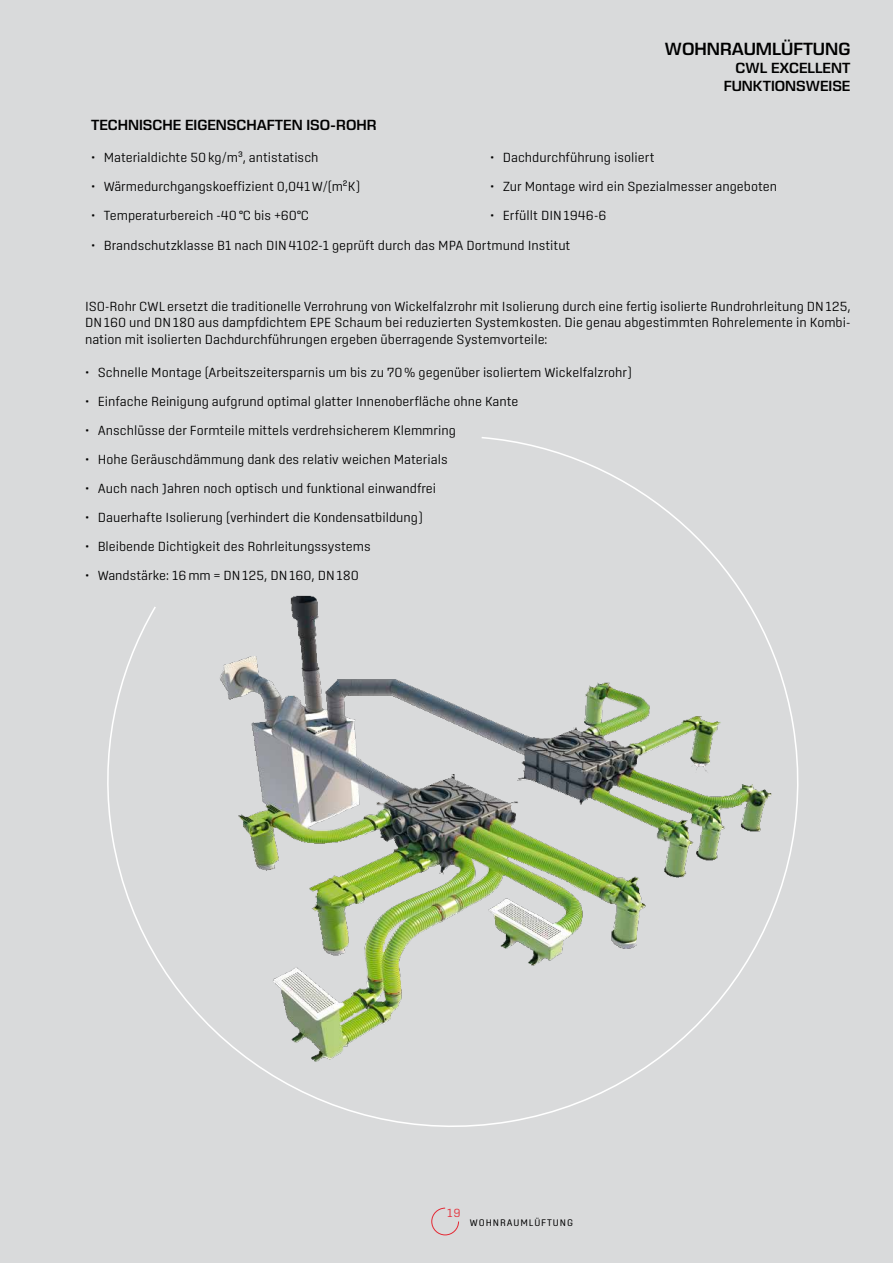
<style>
.page{position:relative;width:893px;height:1263px;background:#d9dadb}
.page>*{position:absolute;margin:0;border:0;box-sizing:border-box;transform-origin:0 0}
.t1{font:600 18px "Eurostile Next LT Pro";color:#000}
.t2{font:600 15px/18px "Eurostile Next LT Pro";color:#000;text-align:right}
.t3{font:300 13.5px/16.2px "Center";color:#000;text-align:justify}
.t4{font:300 12px "Center";color:#e42934}
.t5{font:9.75px "Center";letter-spacing:.095em;color:#000}
</style>
<div class="page">
<svg style="left:431px;top:1207px;width:28px;height:29px"></svg>
<svg style="left:107px;top:437px;width:692px;height:690px"></svg>
<img style="left:213px;top:594px;width:560px;height:470px">
<h1 class="t1" style="left:665px;top:39px;width:187px">WOHNRAUMLÜFTUNG</h1>
<p class="t2" style="left:724px;top:59px;width:128px">CWL EXCELLENT<br>FUNKTIONSWEISE</p>
<p class="t2" style="left:91px;top:116px;width:287px">TECHNISCHE EIGENSCHAFTEN ISO-ROHR</p>
<p class="t3" style="left:91px;top:149px;width:229px">• Materialdichte 50kg/m³, antistatisch</p>
<p class="t3" style="left:490px;top:149px;width:166px">• Dachdurchführung isoliert</p>
<p class="t3" style="left:91px;top:178px;width:271px">• Wärmedurchgangskoeffizient 0,041W/(m²K)</p>
<p class="t3" style="left:490px;top:178px;width:289px">• Zur Montage wird ein Spezialmesser angeboten</p>
<p class="t3" style="left:91px;top:208px;width:220px">• Temperaturbereich -40°C bis +60°C</p>
<p class="t3" style="left:490px;top:208px;width:118px">• Erfüllt DIN1946-6</p>
<p class="t3" style="left:91px;top:237px;width:481px">• Brandschutzklasse B1 nach DIN4102-1 geprüft durch das MPA Dortmund Institut</p>
<p class="t3" style="left:85px;top:298px;width:767px">ISO-Rohr CWL ersetzt die traditionelle Verrohrung von Wickelfalzrohr mit Isolierung durch eine fertig isolierte Rundrohrleitung DN125, DN160 und DN180 aus dampfdichtem EPE Schaum bei reduzierten Systemkosten. Die genau abgestimmten Rohrelemente in Kombi&shy;nation mit isolierten Dachdurchführungen ergeben überragende Systemvorteile:</p>
<p class="t3" style="left:85px;top:364px;width:548px">• Schnelle Montage (Arbeitszeitersparnis um bis zu 70% gegenüber isoliertem Wickelfalzrohr)</p>
<p class="t3" style="left:85px;top:393px;width:435px">• Einfache Reinigung aufgrund optimal glatter Innenoberfläche ohne Kante</p>
<p class="t3" style="left:85px;top:422px;width:372px">• Anschlüsse der Formteile mittels verdrehsicherem Klemmring</p>
<p class="t3" style="left:85px;top:451px;width:364px">• Hohe Geräuschdämmung dank des relativ weichen Materials</p>
<p class="t3" style="left:85px;top:480px;width:353px">• Auch nach Jahren noch optisch und funktional einwandfrei</p>
<p class="t3" style="left:85px;top:509px;width:339px">• Dauerhafte Isolierung (verhindert die Kondensatbildung)</p>
<p class="t3" style="left:85px;top:538px;width:287px">• Bleibende Dichtigkeit des Rohrleitungssystems</p>
<p class="t3" style="left:85px;top:567px;width:275px">• Wandstärke: 16mm = DN125, DN160, DN180</p>
<p class="t4" style="left:447px;top:1206px;width:15px">19</p>
<p class="t5" style="left:470px;top:1217px;width:105px">WOHNRAUMLÜFTUNG</p>
</div>
